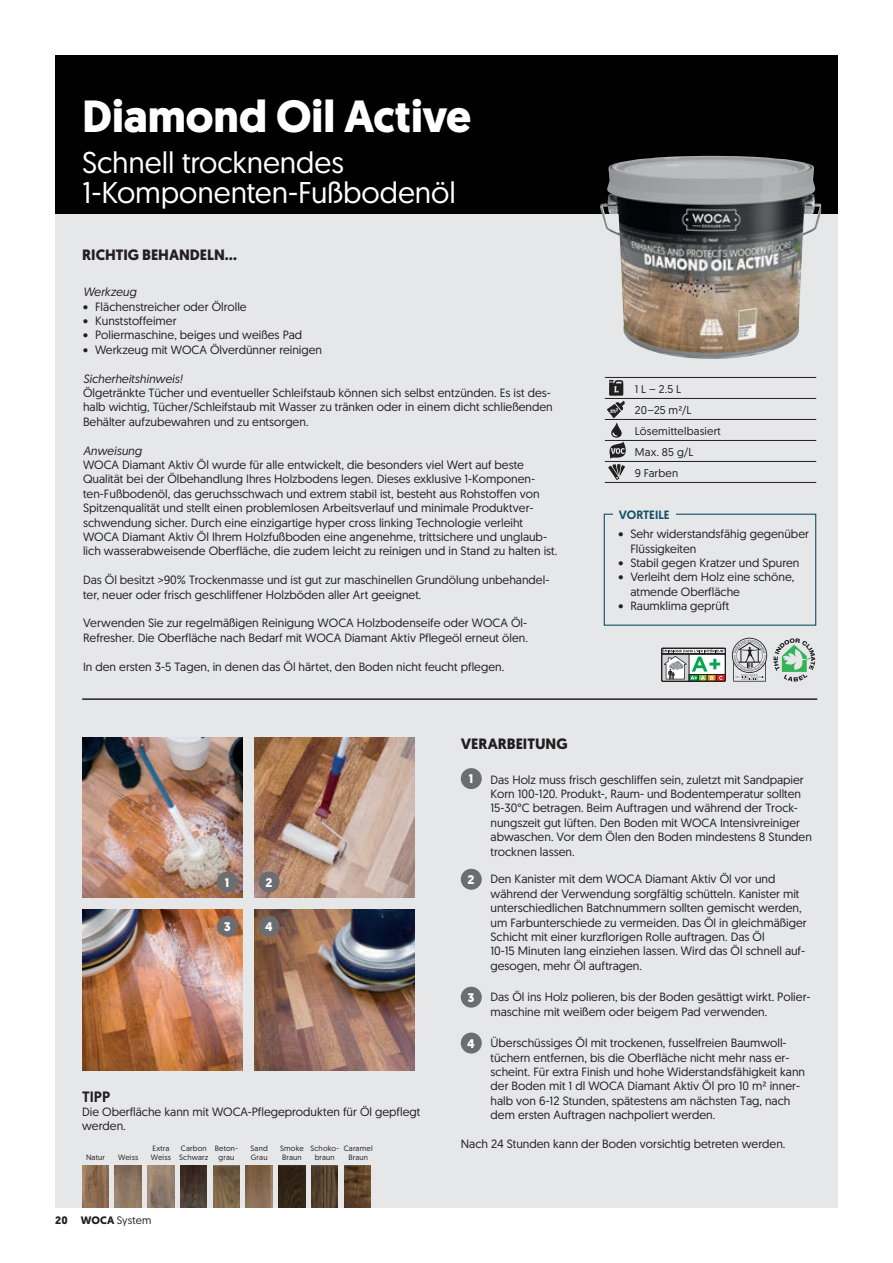
<style>
.page{position:relative;width:893px;height:1263px;background:#fff}
.page>*{position:absolute;margin:0;border:0;box-sizing:border-box;transform-origin:0 0}
.t1{font:700 45px "Geomanist";color:#fff}
.t2{font:30px/30px "Geomanist";letter-spacing:-.005em;color:#fff}
.t3{font:700 15px "Geomanist";color:#231f20}
.t4{font:500 15px "Geomanist";color:#231f20}
.t5{font:700 12.45px "Geomanist";color:#fff}
.t6{font:12px/14.4px "Geomanist";color:#231f20}
.t7{font:italic 12px "Geomanist";color:#231f20}
.t8{font:500 12px "Geomanist";color:#135262}
.t9{font:11.25px/21px "Geomanist";letter-spacing:.015em;color:#231f20}
.t10{font:700 10.8px "Geomanist";letter-spacing:.02em;color:#231f20}
.t11{font:7.65px/9.3px "Geomanist";letter-spacing:.025em;color:#231f20}
.s1{font-weight:400}
</style>
<div class="page">
<div style="left:55px;top:55px;width:783px;height:1153px;background:#e6e7e9"></div>
<div style="left:55px;top:55px;width:783px;height:159px;background:#010101"></div>
<img style="left:254px;top:737px;width:161px;height:161px">
<img style="left:82px;top:737px;width:161px;height:161px">
<img style="left:600px;top:156px;width:221px;height:203px">
<hr style="left:82px;top:698px;width:735px;height:2px;background:#231f20">
<div style="left:217px;top:871px;width:21px;height:21px;background:#6c6d70;border-radius:50%"></div>
<img style="left:82px;top:909px;width:161px;height:161px">
<div style="left:259px;top:871px;width:21px;height:21px;background:#6c6d70;border-radius:50%"></div>
<div style="left:217px;top:916px;width:21px;height:21px;background:#6c6d70;border-radius:50%"></div>
<img style="left:254px;top:909px;width:161px;height:161px">
<div style="left:259px;top:916px;width:21px;height:21px;background:#6c6d70;border-radius:50%"></div>
<img style="left:82px;top:1165px;width:27px;height:43px">
<img style="left:115px;top:1165px;width:27px;height:43px">
<img style="left:180px;top:1165px;width:27px;height:43px">
<img style="left:148px;top:1165px;width:26px;height:43px">
<img style="left:213px;top:1165px;width:27px;height:43px">
<img style="left:246px;top:1165px;width:26px;height:43px">
<img style="left:279px;top:1165px;width:26px;height:43px">
<img style="left:311px;top:1165px;width:27px;height:43px">
<img style="left:344px;top:1165px;width:27px;height:43px">
<svg style="left:732px;top:638px;width:35px;height:44px"></svg>
<svg style="left:661px;top:648px;width:65px;height:34px"></svg>
<svg style="left:773px;top:638px;width:42px;height:44px"></svg>
<hr style="left:605px;top:377px;width:211px;height:1px;background:#231f20">
<hr style="left:605px;top:398px;width:211px;height:1px;background:#231f20">
<hr style="left:605px;top:419px;width:211px;height:1px;background:#231f20">
<hr style="left:605px;top:440px;width:211px;height:1px;background:#231f20">
<hr style="left:605px;top:461px;width:211px;height:1px;background:#231f20">
<hr style="left:605px;top:482px;width:211px;height:1px;background:#231f20">
<svg style="left:607px;top:380px;width:19px;height:100px"></svg>
<div style="left:604px;top:514px;width:212px;height:112px;border:1px solid #135262"></div>
<div style="left:613px;top:505px;width:63px;height:18px;background:#e6e7e9"></div>
<div style="left:461px;top:768px;width:21px;height:21px;background:#6c6d70;border-radius:50%"></div>
<div style="left:461px;top:869px;width:21px;height:21px;background:#6c6d70;border-radius:50%"></div>
<div style="left:461px;top:987px;width:21px;height:21px;background:#6c6d70;border-radius:50%"></div>
<div style="left:461px;top:1032px;width:21px;height:21px;background:#6c6d70;border-radius:50%"></div>
<h1 class="t1" style="left:82px;top:100px;width:391px">Diamond Oil Active</h1>
<h2 class="t2" style="left:82px;top:151px;width:375px">Schnell trocknendes<br>1-Komponenten-Fußbodenöl</h2>
<p class="t3" style="left:82px;top:249px;width:156px">RICHTIG BEHANDELN…</p>
<p class="t7" style="left:83px;top:285px;width:55px">Werkzeug</p>
<p class="t6" style="left:83px;top:301px;width:165px">• Flächenstreicher oder Ölrolle</p>
<p class="t6" style="left:83px;top:315px;width:95px">• Kunststoffeimer</p>
<p class="t6" style="left:83px;top:329px;width:221px">• Poliermaschine, beiges und weißes Pad</p>
<p class="t6" style="left:83px;top:344px;width:241px">• Werkzeug mit WOCA Ölverdünner reinigen</p>
<p class="t7" style="left:83px;top:371px;width:101px">Sicherheitshinweis!</p>
<p class="t6" style="left:83px;top:387px;width:471px">Ölgetränkte Tücher und eventueller Schleifstaub können sich selbst entzünden. Es ist des&shy;halb wichtig, Tücher/Schleifstaub mit Wasser zu tränken oder in einem dicht schließenden<br>Behälter aufzubewahren und zu entsorgen.</p>
<p class="t7" style="left:83px;top:443px;width:60px">Anweisung</p>
<p class="t6" style="left:83px;top:459px;width:476px">WOCA Diamant Aktiv Öl wurde für alle entwickelt, die besonders viel Wert auf beste Qualität bei der Ölbehandlung Ihres Holzbodens legen. Dieses exklusive 1-Komponen&shy;ten-Fußbodenöl, das geruchsschwach und extrem stabil ist, besteht aus Rohstoffen von Spitzenqualität und stellt einen problemlosen Arbeitsverlauf und minimale Produktver&shy;schwendung sicher. Durch eine einzigartige hyper cross linking Technologie verleiht WOCA Diamant Aktiv Öl Ihrem Holzfußboden eine angenehme, trittsichere und unglaub&shy;lich wasserabweisende Oberfläche, die zudem leicht zu reinigen und in Stand zu halten ist.</p>
<p class="t6" style="left:83px;top:574px;width:468px">Das Öl besitzt &gt;90% Trockenmasse und ist gut zur maschinellen Grundölung unbehandel&shy;ter, neuer oder frisch geschliffener Holzböden aller Art geeignet.</p>
<p class="t6" style="left:83px;top:617px;width:446px">Verwenden Sie zur regelmäßigen Reinigung WOCA Holzbodenseife oder WOCA Öl-<br>Refresher. Die Oberfläche nach Bedarf mit WOCA Diamant Aktiv Pflegeöl erneut ölen.</p>
<p class="t6" style="left:83px;top:661px;width:423px">In den ersten 3-5 Tagen, in denen das Öl härtet, den Boden nicht feucht pflegen.</p>
<p class="t9" style="left:635px;top:380px;width:88px">1 L – 2.5 L<br>20–25 m²/L<br>Lösemittelbasiert<br>Max. 85 g/L<br>9 Farben</p>
<p class="t8" style="left:619px;top:510px;width:52px">VORTEILE</p>
<p class="t6" style="left:630px;top:528px;width:180px;text-indent:-12px">• Sehr widerstandsfähig gegenüber<br>Flüssigkeiten</p>
<p class="t6" style="left:618px;top:557px;width:183px">• Stabil gegen Kratzer und Spuren</p>
<p class="t6" style="left:630px;top:571px;width:165px;text-indent:-12px">• Verleiht dem Holz eine schöne, atmende Oberfläche</p>
<p class="t6" style="left:618px;top:600px;width:113px">• Raumklima geprüft</p>
<p class="t5" style="left:225px;top:878px;width:6px">1</p>
<p class="t5" style="left:265px;top:878px;width:8px">2</p>
<p class="t5" style="left:224px;top:922px;width:8px">3</p>
<p class="t5" style="left:265px;top:922px;width:9px">4</p>
<p class="t4" style="left:82px;top:1091px;width:30px">TIPP</p>
<p class="t6" style="left:82px;top:1106px;width:340px">Die Oberfläche kann mit WOCA-Pflegeprodukten für Öl gepflegt werden.</p>
<p class="t11" style="left:86px;top:1154px;width:20px">Natur</p>
<p class="t11" style="left:118px;top:1154px;width:22px">Weiss</p>
<p class="t11" style="left:179px;top:1145px;width:31px">Carbon<br>Schwarz</p>
<p class="t11" style="left:151px;top:1145px;width:22px">Extra<br>Weiss</p>
<p class="t11" style="left:215px;top:1145px;width:25px;text-align:center">Beton&shy;grau</p>
<p class="t11" style="left:250px;top:1145px;width:19px">Sand<br>Grau</p>
<p class="t11" style="left:280px;top:1145px;width:25px">Smoke<br>Braun</p>
<p class="t11" style="left:310px;top:1145px;width:30px;text-align:center">Schoko&shy;braun</p>
<p class="t11" style="left:344px;top:1145px;width:30px;text-align:center">Caramel<br>Braun</p>
<p class="t10" style="left:55px;top:1217px;width:98px">20 WOCA <span class="s1">System</span></p>
<p class="t3" style="left:461px;top:738px;width:108px">VERARBEITUNG</p>
<p class="t5" style="left:469px;top:774px;width:6px">1</p>
<p class="t6" style="left:491px;top:774px;width:323px">Das Holz muss frisch geschliffen sein, zuletzt mit Sandpapier Korn 100-120. Produkt-, Raum- und Bodentemperatur sollten 15-30°C betragen. Beim Auftragen und während der Trock&shy;nungszeit gut lüften. Den Boden mit WOCA Intensivreiniger abwaschen. Vor dem Ölen den Boden mindestens 8 Stunden trocknen lassen.</p>
<p class="t5" style="left:468px;top:875px;width:8px">2</p>
<p class="t6" style="left:491px;top:873px;width:318px">Den Kanister mit dem WOCA Diamant Aktiv Öl vor und während der Verwendung sorgfältig schütteln. Kanister mit unterschiedlichen Batchnummern sollten gemischt werden, um Farbunterschiede zu vermeiden. Das Öl in gleichmäßiger Schicht mit einer kurzflorigen Rolle auftragen. Das Öl<br>10-15 Minuten lang einziehen lassen. Wird das Öl schnell auf&shy;gesogen, mehr Öl auftragen.</p>
<p class="t5" style="left:468px;top:993px;width:8px">3</p>
<p class="t6" style="left:491px;top:991px;width:321px">Das Öl ins Holz polieren, bis der Boden gesättigt wirkt. Polier&shy;maschine mit weißem oder beigem Pad verwenden.</p>
<p class="t5" style="left:467px;top:1039px;width:9px">4</p>
<p class="t6" style="left:491px;top:1037px;width:316px">Überschüssiges Öl mit trockenen, fusselfreien Baumwoll&shy;tüchern entfernen, bis die Oberfläche nicht mehr nass er&shy;scheint. Für extra Finish und hohe Widerstandsfähigkeit kann der Boden mit 1 dl WOCA Diamant Aktiv Öl pro 10 m² inner&shy;halb von 6-12 Stunden, spätestens am nächsten Tag, nach dem ersten Auftragen nachpoliert werden.</p>
<p class="t6" style="left:461px;top:1138px;width:326px">Nach 24 Stunden kann der Boden vorsichtig betreten werden.</p>
</div>
